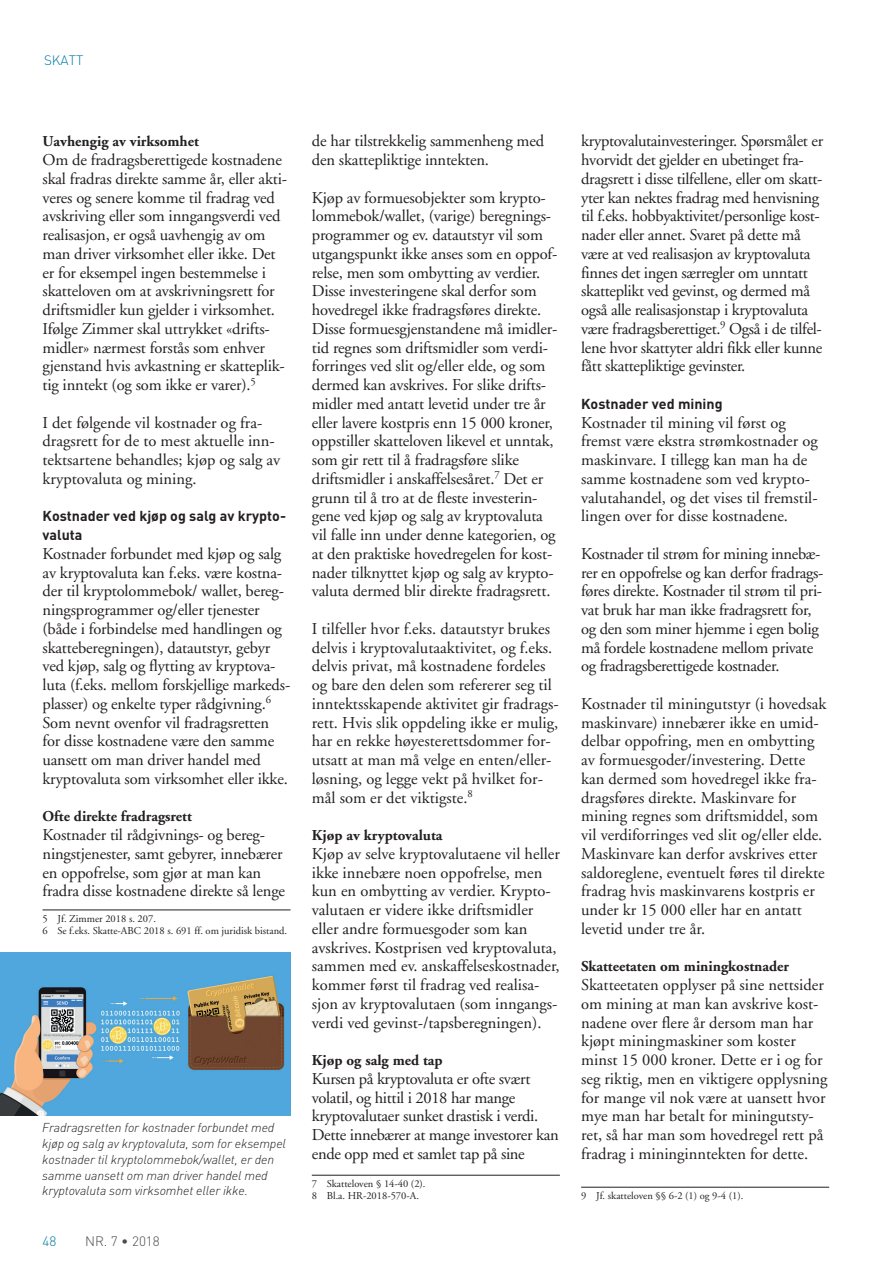
<style>
.page{position:relative;width:893px;height:1263px;background:#fff}
.page>*{position:absolute;margin:0;border:0;box-sizing:border-box;transform-origin:0 0}
.t1{font:16.5px/18.8px "Adobe Garamond";letter-spacing:-.01em;color:#231f20}
.t2{font:700 15px "Adobe Garamond";color:#231f20}
.t3{font:700 14.25px/18.8px "DIN";color:#231f20}
.t4{font:300 13.5px "DIN";color:#4b4c4d}
.t5{font:300 13.5px "DIN";color:#0079a3}
.t6{font:italic 300 12.75px/15.8px "DIN";letter-spacing:-.01em;color:#231f20}
.t7{font:10.5px/12px "Adobe Garamond";color:#231f20}
</style>
<div class="page">
<hr style="left:43px;top:909px;width:248px;height:1px;background:#231f20">
<hr style="left:312px;top:1175px;width:248px;height:1px;background:#231f20">
<hr style="left:581px;top:1187px;width:248px;height:1px;background:#231f20">
<img style="left:0;top:953px;width:290px;height:162px">
<p class="t5" style="left:44px;top:52px;width:17px">Skatt</p>
<p class="t2" style="left:43px;top:133px;width:158px">Uavhengig av virksomhet</p>
<p class="t1" style="left:43px;top:151px;width:246px">Om de fradragsberettigede kostnadene skal fradras direkte samme år, eller akti&shy;veres og senere komme til fradrag ved avskriving eller som inngangsverdi ved realisasjon, er også uavhengig av om man driver virksomhet eller ikke. Det er for eksempel ingen bestemmelse i skatteloven om at avskrivningsrett for driftsmidler kun gjelder i virksomhet.<br>Ifølge Zimmer skal uttrykket «drifts&shy;midler» nærmest forstås som enhver gjenstand hvis avkastning er skatteplik&shy;tig inntekt (og som ikke er varer).<sup>5</sup></p>
<p class="t1" style="left:43px;top:413px;width:239px">I det følgende vil kostnader og fra&shy;dragsrett for de to mest aktuelle inn&shy;tektsartene behandles; kjøp og salg av kryptovaluta og mining.</p>
<p class="t3" style="left:43px;top:506px;width:245px">Kostnader ved kjøp og salg av krypto&shy;valuta</p>
<p class="t1" style="left:43px;top:545px;width:249px">Kostnader forbundet med kjøp og salg av kryptovaluta kan f.eks. være kostna&shy;der til kryptolommebok/ wallet, bereg&shy;ningsprogrammer og/eller tjenester (både i forbindelse med handlingen og skatteberegningen), datautstyr, gebyr ved kjøp, salg og flytting av kryptova&shy;luta (f.eks. mellom forskjellige markeds&shy;plasser) og enkelte typer rådgivning.<sup>6<br></sup>Som nevnt ovenfor vil fradragsretten for disse kostnadene være den samme uansett om man driver handel med kryptovaluta som virksomhet eller ikke.</p>
<p class="t2" style="left:43px;top:808px;width:151px">Ofte direkte fradragsrett</p>
<p class="t1" style="left:43px;top:826px;width:244px">Kostnader til rådgivnings- og bereg&shy;ningstjenester, samt gebyrer, innebærer en oppofrelse, som gjør at man kan fradra disse kostnadene direkte så lenge</p>
<p class="t7" style="left:43px;top:913px;width:246px">5 Jf. Zimmer 2018 s. 207.<br>6 Se f.eks. Skatte-ABC 2018 s. 691 ff. om juridisk bistand.</p>
<p class="t6" style="left:42px;top:1120px;width:245px">Fradragsretten for kostnader forbundet med kjøp og salg av kryptovaluta, som for eksempel kostnader til kryptolommebok/wallet, er den samme uansett om man driver handel med kryptovaluta som virksomhet eller ikke.</p>
<p class="t5" style="left:43px;top:1232px;width:16px">48</p>
<p class="t4" style="left:85px;top:1232px;width:76px">NR. 7 • 2018</p>
<p class="t1" style="left:312px;top:132px;width:234px">de har tilstrekkelig sammenheng med den skattepliktige inntekten.</p>
<p class="t1" style="left:312px;top:188px;width:247px">Kjøp av formuesobjekter som krypto&shy;lommebok/wallet, (varige) beregnings&shy;programmer og ev. datautstyr vil som utgangspunkt ikke anses som en oppof&shy;relse, men som ombytting av verdier.<br>Disse investeringene skal derfor som hovedregel ikke fradragsføres direkte.<br>Disse formuesgjenstandene må imidler&shy;tid regnes som driftsmidler som verdi&shy;forringes ved slit og/eller elde, og som dermed kan avskrives. For slike drifts&shy;midler med antatt levetid under tre år eller lavere kostpris enn 15 000 kroner, oppstiller skatteloven likevel et unntak, som gir rett til å fradragsføre slike driftsmidler i anskaffelsesåret.<sup>7</sup> Det er grunn til å tro at de fleste investerin&shy;gene ved kjøp og salg av kryptovaluta vil falle inn under denne kategorien, og at den praktiske hovedregelen for kost&shy;nader tilknyttet kjøp og salg av krypto&shy;valuta dermed blir direkte fradragsrett.</p>
<p class="t1" style="left:312px;top:620px;width:248px">I tilfeller hvor f.eks. datautstyr brukes delvis i kryptovalutaaktivitet, og f.eks. delvis privat, må kostnadene fordeles og bare den delen som refererer seg til inntektsskapende aktivitet gir fradrags&shy;rett. Hvis slik oppdeling ikke er mulig, har en rekke høyesterettsdommer for&shy;utsatt at man må velge en enten/eller&shy;løsning, og legge vekt på hvilket for&shy;mål som er det viktigste.<sup>8</sup></p>
<p class="t2" style="left:312px;top:827px;width:132px">Kjøp av kryptovaluta</p>
<p class="t1" style="left:312px;top:845px;width:250px">Kjøp av selve kryptovalutaene vil heller ikke innebære noen oppofrelse, men kun en ombytting av verdier. Krypto&shy;valutaen er videre ikke driftsmidler eller andre formuesgoder som kan avskrives. Kostprisen ved kryptovaluta, sammen med ev. anskaffelseskostnader, kommer først til fradrag ved realisa&shy;sjon av kryptovalutaen (som inngangs&shy;verdi ved gevinst-/tapsberegningen).</p>
<p class="t2" style="left:312px;top:1052px;width:132px">Kjøp og salg med tap</p>
<p class="t1" style="left:312px;top:1070px;width:248px">Kursen på kryptovaluta er ofte svært volatil, og hittil i 2018 har mange kryptovalutaer sunket drastisk i verdi.<br>Dette innebærer at mange investorer kan ende opp med et samlet tap på sine</p>
<p class="t7" style="left:312px;top:1178px;width:115px">7 Skatteloven § 14-40 (2).<br>8 Bl.a. HR-2018-570-A.</p>
<p class="t1" style="left:581px;top:132px;width:243px">kryptovalutainvesteringer. Spørsmålet er hvorvidt det gjelder en ubetinget fra&shy;dragsrett i disse tilfellene, eller om skatt&shy;yter kan nektes fradrag med henvisning til f.eks. hobbyaktivitet/personlige kost&shy;nader eller annet. Svaret på dette må være at ved realisasjon av kryptovaluta finnes det ingen særregler om unntatt skatteplikt ved gevinst, og dermed må også alle realisasjonstap i kryptovaluta være fradragsberettiget.<sup>9</sup> Også i de tilfel&shy;lene hvor skattyter aldri fikk eller kunne fått skattepliktige gevinster.</p>
<p class="t3" style="left:581px;top:394px;width:143px">Kostnader ved mining</p>
<p class="t1" style="left:581px;top:413px;width:238px">Kostnader til mining vil først og fremst være ekstra strømkostnader og maskinvare. I tillegg kan man ha de samme kostnadene som ved krypto&shy;valutahandel, og det vises til fremstil&shy;lingen over for disse kostnadene.</p>
<p class="t1" style="left:581px;top:545px;width:244px">Kostnader til strøm for mining innebæ&shy;rer en oppofrelse og kan derfor fradrags&shy;føres direkte. Kostnader til strøm til pri&shy;vat bruk har man ikke fradragsrett for, og den som miner hjemme i egen bolig må fordele kostnadene mellom private og fradragsberettigede kostnader.</p>
<p class="t1" style="left:581px;top:695px;width:247px">Kostnader til miningutstyr (i hovedsak maskinvare) innebærer ikke en umid&shy;delbar oppofring, men en ombytting av formuesgoder/investering. Dette kan dermed som hovedregel ikke fra&shy;dragsføres direkte. Maskinvare for mining regnes som driftsmiddel, som vil verdiforringes ved slit og/eller elde.<br>Maskinvare kan derfor avskrives etter saldoreglene, eventuelt føres til direkte fradrag hvis maskinvarens kostpris er under kr 15 000 eller har en antatt levetid under tre år.</p>
<p class="t2" style="left:581px;top:958px;width:209px">Skatteetaten om miningkostnader</p>
<p class="t1" style="left:581px;top:976px;width:248px">Skatteetaten opplyser på sine nettsider om mining at man kan avskrive kost&shy;nadene over flere år dersom man har kjøpt miningmaskiner som koster minst 15 000 kroner. Dette er i og for seg riktig, men en viktigere opplysning for mange vil nok være at uansett hvor mye man har betalt for miningutsty&shy;ret, så har man som hovedregel rett på fradrag i mininginntekten for dette.</p>
<p class="t7" style="left:581px;top:1190px;width:164px">9 Jf. skatteloven §§ 6-2 (1) og 9-4 (1).</p>
</div>
